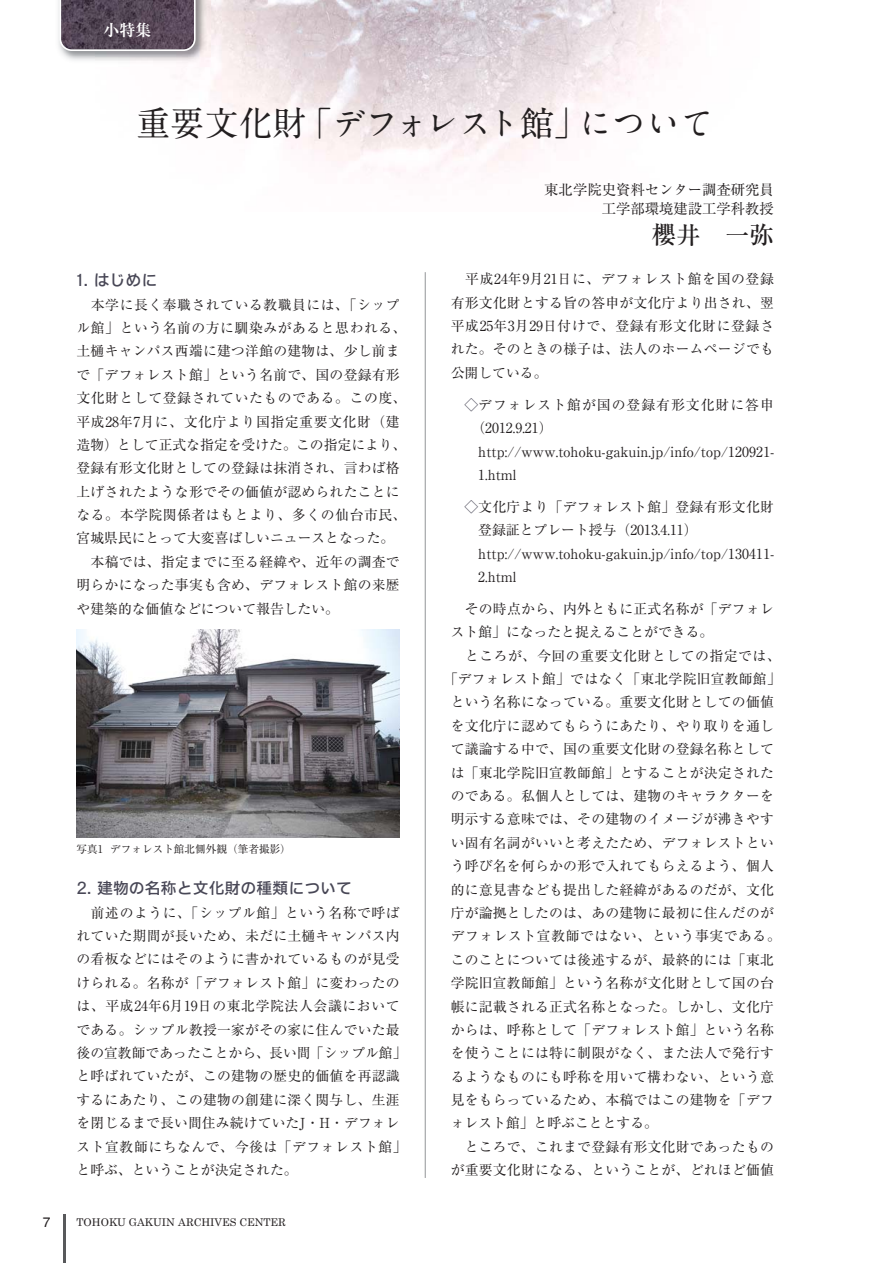
<style>
.page{position:relative;width:893px;height:1263px;background:#fff}
.page>*{position:absolute;margin:0;border:0;box-sizing:border-box;transform-origin:0 0}
.t1{font:34.05px "A1 Mincho Std Bold Kana";color:#231f20}
.t2{font:24.45px "Ryumin Pr 6 Medium Kanji";color:#231f20}
.t3{font:15.9px "Ro NOW Std GB Kanji";color:#484756}
.t4{font:15.9px "Ro NOW Std GB Kana";color:#484756}
.t5{font:15.9px "Ryumin Pr 6 Bold Kanji";color:#fff}
.t6{font:14.4px/19.2px "Ryumin Pr 6 Regular Kanji";color:#231f20;text-align:right}
.t7{font:13.8px/23.4px "Ryumin Pr 6 Regular Kana";letter-spacing:.015em;color:#231f20}
.t8{font:13.8px/23.4px "Ryumin Pr 6 Regular Kanji";letter-spacing:.02em;color:#231f20;text-align:justify}
.t9{font:13.8px/23.4px "Ryumin Pr 6 Regular Proportional";letter-spacing:.01em;color:#231f20}
.t10{font:13.8px/23.4px "Ryumin Pr 6 Regular Kana";letter-spacing:.04em;color:#231f20}
.t11{font:13.8px "Ryumin Pr 6 Regular Kanji";letter-spacing:.045em;color:#231f20}
.t12{font:13.8px "Ryumin Pr 6 Regular Kanji";letter-spacing:.075em;color:#231f20}
.t13{font:13.8px "Ryumin Pr 6 Regular Kanji";letter-spacing:.04em;color:#231f20}
.t14{font:13.8px "Helvetica";color:#231f20}
.t15{font:10.65px "Century";color:#231f20}
.t16{font:10.65px "Ryumin Pr 6 Regular Kanji";color:#231f20}
.s1{font-family:"A1 Mincho Std Bold Kanji"}
.s2{font-family:"Ro NOW Std GB Proportional"}
.s3{font-family:"Ryumin Pr 6 Regular Kanji"}
.s4{font-family:"Ryumin Pr 6 Regular Kana"}
.s5{font-family:"Ryumin Pr 6 Regular Proportional"}
.s6{font-family:"Ro NOW Std GB Kana"}
.s7{color:#484756}
</style>
<div class="page">
<img style="left:200px;top:0;width:484px;height:176px">
<hr style="left:425px;top:272px;width:1px;height:906px;background:#939598">
<hr style="left:64px;top:1214px;width:2px;height:49px;background:#58595b">
<img style="left:58px;top:0;width:153px;height:66px">
<svg style="left:60px;top:0;width:136px;height:51px;background:#5d505f"></svg>
<img style="left:77px;top:629px;width:323px;height:209px">
<svg style="left:319px;top:108px;width:11px;height:31px"></svg>
<svg style="left:556px;top:108px;width:11px;height:31px"></svg>
<p class="t5" style="left:104px;top:23px;width:49px">小特集</p>
<h1 class="t1" style="left:136px;top:106px;width:579px"><span class="s1">重要文化財</span> デフォレスト<span class="s1">館</span> について</h1>
<p class="t4" style="left:77px;top:272px;width:82px"><span class="s2">1.</span> はじめに</p>
<p class="t7" style="left:91px;top:293px;width:245px"><span class="s3">本学</span>に<span class="s3">長</span>く<span class="s3">奉職</span>されている<span class="s3">教職員</span>には</p>
<p class="t10" style="left:77px;top:293px;width:325px;text-indent:281px">シップル<span class="s3">館</span> という<span class="s3">名前</span>の<span class="s3">方</span>に<span class="s3">馴染</span>みがあると<span class="s3">思</span>われる</p>
<p class="t8" style="left:77px;top:340px;width:325px">土樋<span class="s4">キャンパス</span>西端<span class="s4">に</span>建<span class="s4">つ</span>洋館<span class="s4">の</span>建物<span class="s4">は</span> 少<span class="s4">し</span>前<span class="s4">ま</span></p>
<p class="t10" style="left:77px;top:363px;width:325px">で デフォレスト<span class="s3">館</span> という<span class="s3">名前</span>で <span class="s3">国</span>の<span class="s3">登録有形文化財</span>として<span class="s3">登録</span>されていたものである この<span class="s3">度</span></p>
<p class="t11" style="left:77px;top:414px;width:325px">平成<span class="s5">28</span>年<span class="s5">7</span>月<span class="s4">に</span> 文化庁<span class="s4">より</span>国指定重要文化財 建</p>
<p class="t7" style="left:77px;top:433px;width:318px"><span class="s3">造物</span> として<span class="s3">正式</span>な<span class="s3">指定</span>を<span class="s3">受</span>けた この<span class="s3">指定</span>により</p>
<p class="t8" style="left:77px;top:457px;width:325px">登録有形文化財<span class="s4">としての</span>登録<span class="s4">は</span>抹消<span class="s4">され</span> 言<span class="s4">わば</span>格</p>
<p class="t7" style="left:77px;top:480px;width:325px"><span class="s3">上</span>げされたような<span class="s3">形</span>でその<span class="s3">価値</span>が<span class="s3">認</span>められたことに</p>
<p class="t13" style="left:77px;top:507px;width:317px"><span class="s4">なる</span> 本学院関係者<span class="s4">はもとより</span> 多<span class="s4">くの</span>仙台市民</p>
<p class="t7" style="left:77px;top:527px;width:306px"><span class="s3">宮城県民</span>にとって<span class="s3">大変喜</span>ばしいニュースとなった</p>
<p class="t8" style="left:91px;top:550px;width:311px">本稿<span class="s4">では</span> 指定<span class="s4">までに</span>至<span class="s4">る</span>経緯<span class="s4">や</span> 近年<span class="s4">の</span>調査<span class="s4">で</span></p>
<p class="t7" style="left:77px;top:574px;width:325px"><span class="s3">明</span>らかになった<span class="s3">事実</span>も<span class="s3">含</span>め デフォレスト<span class="s3">館</span>の<span class="s3">来歴</span>や<span class="s3">建築的</span>な<span class="s3">価値</span>などについて<span class="s3">報告</span>したい</p>
<p class="t16" style="left:77px;top:843px;width:205px">写真<span class="s5">1</span> <span class="s4">デフォレスト</span>館北側外観 筆者撮影</p>
<p class="t3" style="left:77px;top:879px;width:277px"><span class="s2">2.</span> 建物<span class="s6">の</span>名称<span class="s6">と</span>文化財<span class="s6">の</span>種類<span class="s6">について</span></p>
<p class="t7" style="left:91px;top:901px;width:87px"><span class="s3">前述</span>のように</p>
<p class="t7" style="left:77px;top:901px;width:325px;text-align:justify;text-indent:122px">シップル<span class="s3">館</span> という<span class="s3">名称</span>で<span class="s3">呼</span>ばれていた<span class="s3">期間</span>が<span class="s3">長</span>いため <span class="s3">未</span>だに<span class="s3">土樋</span>キャンパス<span class="s3">内</span>の<span class="s3">看板</span>などにはそのように<span class="s3">書</span>かれているものが<span class="s3">見受</span>けられる <span class="s3">名称</span>が デフォレスト<span class="s3">館</span> に<span class="s3">変</span>わったの</p>
<p class="t11" style="left:77px;top:998px;width:325px"><span class="s4">は</span> 平成<span class="s5">24</span>年<span class="s5">6</span>月<span class="s5">19</span>日<span class="s4">の</span>東北学院法人会議<span class="s4">において</span></p>
<p class="t7" style="left:77px;top:1018px;width:325px">である シップル<span class="s3">教授一家</span>がその<span class="s3">家</span>に<span class="s3">住</span>んでいた<span class="s3">最後</span>の<span class="s3">宣教師</span>であったことから <span class="s3">長</span>い<span class="s3">間</span> シップル<span class="s3">館</span>と<span class="s3">呼</span>ばれていたが この<span class="s3">建物</span>の<span class="s3">歴史的価値</span>を<span class="s3">再認識</span>するにあたり この<span class="s3">建物</span>の<span class="s3">創建</span>に<span class="s3">深</span>く<span class="s3">関与</span>し <span class="s3">生涯</span>を<span class="s3">閉</span>じるまで<span class="s3">長</span>い<span class="s3">間住</span>み<span class="s3">続</span>けていた<span class="s5">J H</span> デフォレスト<span class="s3">宣教師</span>にちなんで <span class="s3">今後</span>は デフォレスト<span class="s3">館</span>と<span class="s3">呼</span>ぶ ということが<span class="s3">決定</span>された</p>
<p class="t14" style="left:43px;top:1217px;width:9px">7</p>
<p class="t15" style="left:77px;top:1216px;width:211px">TOHOKU GAKUIN ARCHIVES CENTER</p>
<p class="t6" style="left:544px;top:180px;width:231px">東北学院史資料<span class="s4">センター</span>調査研究員工学部環境建設工学科教授</p>
<h2 class="t2" style="left:652px;top:221px;width:124px">櫻井 一弥</h2>
<p class="t8" style="left:451px;top:268px;width:325px;text-indent:14px">平成<span class="s5">24</span>年<span class="s5">9</span>月<span class="s5">21</span>日<span class="s4">に デフォレスト</span>館<span class="s4">を</span>国<span class="s4">の</span>登録有形文化財<span class="s4">とする</span>旨<span class="s4">の</span>答申<span class="s4">が</span>文化庁<span class="s4">より</span>出<span class="s4">され</span> 翌平成<span class="s5">25</span>年<span class="s5">3</span>月<span class="s5">29</span>日付<span class="s4">けで</span> 登録有形文化財<span class="s4">に</span>登録<span class="s4">さ</span></p>
<p class="t7" style="left:451px;top:338px;width:325px">れた そのときの<span class="s3">様子</span>は <span class="s3">法人</span>のホームページでも<span class="s3">公開</span>している</p>
<p class="t12" style="left:465px;top:397px;width:311px"><span class="s7">◇</span><span class="s4">デフォレスト</span>館<span class="s4">が</span>国<span class="s4">の</span>登録有形文化財<span class="s4">に</span>答申</p>
<p class="t9" style="left:478px;top:417px;width:297px;text-indent:7px">2012.9.21 http://www.tohoku‑gakuin.jp/info/top/120921‑<br>1.html</p>
<p class="t8" style="left:465px;top:495px;width:311px"><span class="s7">◇</span>文化庁<span class="s4">より デフォレスト</span>館 登録有形文化財</p>
<p class="t9" style="left:478px;top:519px;width:297px"><span class="s3">登録証</span><span class="s4">とプレート</span><span class="s3">授与</span> 2013.4.11 http://www.tohoku‑gakuin.jp/info/top/130411‑<br>2.html</p>
<p class="t7" style="left:451px;top:597px;width:325px;text-indent:14px">その<span class="s3">時点</span>から <span class="s3">内外</span>ともに<span class="s3">正式名称</span>が デフォレスト<span class="s3">館</span> になったと<span class="s3">捉</span>えることができる</p>
<p class="t7" style="left:451px;top:644px;width:325px;text-align:center">ところが <span class="s3">今回</span>の<span class="s3">重要文化財</span>としての<span class="s3">指定</span>では<br>デフォレスト<span class="s3">館</span> ではなく <span class="s3">東北学院旧宣教師館</span>という<span class="s3">名称</span>になっている <span class="s3">重要文化財</span>としての<span class="s3">価値</span>を<span class="s3">文化庁</span>に<span class="s3">認</span>めてもらうにあたり やり<span class="s3">取</span>りを<span class="s3">通</span>し</p>
<p class="t8" style="left:451px;top:738px;width:325px"><span class="s4">て</span>議論<span class="s4">する</span>中<span class="s4">で</span> 国<span class="s4">の</span>重要文化財<span class="s4">の</span>登録名称<span class="s4">としては</span> 東北学院旧宣教師館 <span class="s4">とすることが</span>決定<span class="s4">された</span></p>
<p class="t7" style="left:451px;top:784px;width:325px">のである <span class="s3">私個人</span>としては <span class="s3">建物</span>のキャラクターを<span class="s3">明示</span>する<span class="s3">意味</span>では その<span class="s3">建物</span>のイメージが<span class="s3">沸</span>きやすい<span class="s3">固有名詞</span>がいいと<span class="s3">考</span>えたため デフォレストという<span class="s3">呼</span>び<span class="s3">名</span>を<span class="s3">何</span>らかの<span class="s3">形</span>で<span class="s3">入</span>れてもらえるよう <span class="s3">個人的</span>に<span class="s3">意見書</span>なども<span class="s3">提出</span>した<span class="s3">経緯</span>があるのだが <span class="s3">文化庁</span>が<span class="s3">論拠</span>としたのは あの<span class="s3">建物</span>に<span class="s3">最初</span>に<span class="s3">住</span>んだのがデフォレスト<span class="s3">宣教師</span>ではない という<span class="s3">事実</span>であるこのことについては<span class="s3">後述</span>するが <span class="s3">最終的</span>には <span class="s3">東北</span></p>
<p class="t8" style="left:451px;top:972px;width:325px">学院旧宣教師館 <span class="s4">という</span>名称<span class="s4">が</span>文化財<span class="s4">として</span>国<span class="s4">の</span>台</p>
<p class="t7" style="left:451px;top:995px;width:325px;text-align:justify"><span class="s3">帳</span>に<span class="s3">記載</span>される<span class="s3">正式名称</span>となった しかし <span class="s3">文化庁</span>からは <span class="s3">呼称</span>として デフォレスト<span class="s3">館</span> という<span class="s3">名称</span>を<span class="s3">使</span>うことには<span class="s3">特</span>に<span class="s3">制限</span>がなく また<span class="s3">法人</span>で<span class="s3">発行</span>するようなものにも<span class="s3">呼称</span>を<span class="s3">用</span>いて<span class="s3">構</span>わない という<span class="s3">意見</span>をもらっているため <span class="s3">本稿</span>ではこの<span class="s3">建物</span>を デフォレスト<span class="s3">館</span> と<span class="s3">呼</span>ぶこととする</p>
<p class="t7" style="left:451px;top:1135px;width:325px;text-align:right">ところで これまで<span class="s3">登録有形文化財</span>であったものが<span class="s3">重要文化財</span>になる ということが どれほど<span class="s3">価値</span></p>
</div>
